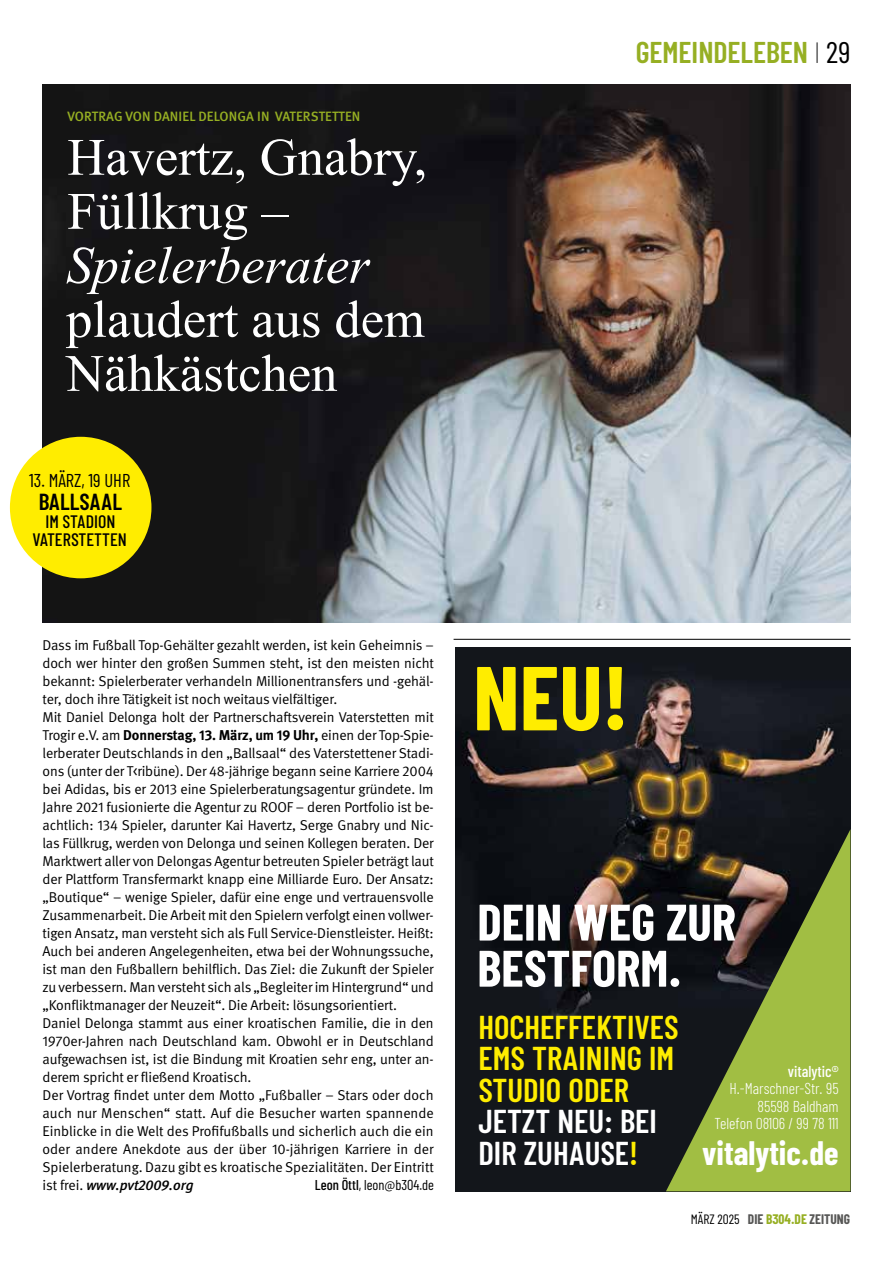
<style>
.page{position:relative;width:893px;height:1263px;background:#fff}
.page>*{position:absolute;margin:0;border:0;box-sizing:border-box;transform-origin:0 0}
.t1{font:700 90.6px "Barlow Condensed";color:#ffed00}
.t2{font:52.5px/54px "Times New Roman";color:#fff}
.t3{font:700 51.3px/46px "Barlow Condensed";color:#fff}
.t4{font:700 33.15px "Barlow Condensed";color:#fff}
.t5{font:600 33px/31.5px "Barlow Condensed";color:#ffed00}
.t6{font:600 33px/31.5px "Barlow Condensed";color:#fff}
.t7{font:600 30px "Barlow Condensed";color:#96af23}
.t8{font:600 23.25px "Barlow Condensed";color:#000}
.t9{font:18.6px "Barlow Condensed";color:#000}
.t10{font:500 18px/18px "Barlow Condensed";color:#000;text-align:center}
.t11{font:300 15.75px/17.4px "Barlow Condensed";color:#fff;text-align:right}
.t12{font:500 15.75px "Barlow Condensed";color:#fff}
.t13{font:14.25px/18px "DGUV Meta";letter-spacing:-.01em;color:#000}
.t14{font:14.25px "Barlow Condensed";color:#000}
.t15{font:500 13.5px "DGUV Meta";letter-spacing:.01em;color:#96af23}
.t16{font:700 13.5px "Barlow Condensed";color:#575756}
.s1{font-style:italic}
.s2{font-weight:700}
.s3{font-weight:500;font-style:italic}
.s4{font-weight:500}
.s5{font-weight:100;color:#000}
.s6{font-weight:400;color:#000}
.s7{color:#ffed00}
.s8{color:#96af23}
</style>
<div class="page">
<hr style="left:454px;top:639px;width:396px;height:1px;background:#000">
<img style="left:43px;top:85px;width:807px;height:538px">
<img style="left:455px;top:647px;width:395px;height:544px">
<svg style="left:666px;top:829px;width:184px;height:362px;background:#5f6b30"></svg>
<div style="left:10px;top:437px;width:141px;height:141px;background:#ffed00;border-radius:50%"></div>
<p class="t15" style="left:67px;top:108px;width:295px">VORTRAG VON DANIEL DELONGA IN VATERSTETTEN</p>
<h2 class="t2" style="left:66px;top:128px;width:362px">Havertz, Gnabry,<br>Füllkrug <span class="s1">–<br>Spielerberater</span></h2>
<h2 class="t2" style="left:66px;top:291px;width:360px">plaudert aus dem<br>Nähkästchen</h2>
<h3 class="t9" style="left:29px;top:467px;width:103px">13. MÄRZ, 19 UHR</h3>
<h3 class="t8" style="left:39px;top:487px;width:85px">BALLSAAL</h3>
<p class="t10" style="left:32px;top:512px;width:96px">IM STADION<br>VATERSTETTEN</p>
<p class="t13" style="left:43px;top:637px;width:393px">Dass im Fußball Top-Gehälter gezahlt werden, ist kein Geheimnis – doch wer hinter den großen Summen steht, ist den meisten nicht bekannt: Spielerberater verhandeln Millionentransfers und -gehäl&shy;ter, doch ihre Tätigkeit ist noch weitaus vielfältiger.<br>Mit Daniel Delonga holt der Partnerschaftsverein Vaterstetten mit Trogir e.V. am <span class="s2">Donnerstag, 13. März, um 19 Uhr,</span> einen der Top-Spie&shy;lerberater Deutschlands in den „Ballsaal“ des Vaterstettener Stadi&shy;ons (unter der T&lt;ribüne). Der 48-jährige begann seine Karriere 2004 bei Adidas, bis er 2013 eine Spielerberatungsagentur gründete. Im Jahre 2021 fusionierte die Agentur zu ROOF – deren Portfolio ist be&shy;achtlich: 134 Spieler, darunter Kai Havertz, Serge Gnabry und Nic&shy;las Füllkrug, werden von Delonga und seinen Kollegen beraten. Der Marktwert aller von Delongas Agentur betreuten Spieler beträgt laut der Plattform Transfermarkt knapp eine Milliarde Euro. Der Ansatz: „Boutique“ – wenige Spieler, dafür eine enge und vertrauensvolle Zusammenarbeit. Die Arbeit mit den Spielern verfolgt einen vollwer&shy;tigen Ansatz, man versteht sich als Full Service-Dienstleister. Heißt:<br>Auch bei anderen Angelegenheiten, etwa bei der Wohnungssuche, ist man den Fußballern behilflich. Das Ziel: die Zukunft der Spieler zu verbessern. Man versteht sich als „Begleiter im Hintergrund“ und „Konfliktmanager der Neuzeit“. Die Arbeit: lösungsorientiert.<br>Daniel Delonga stammt aus einer kroatischen Familie, die in den 1970er-Jahren nach Deutschland kam. Obwohl er in Deutschland aufgewachsen ist, ist die Bindung mit Kroatien sehr eng, unter an&shy;derem spricht er fließend Kroatisch.<br>Der Vortrag findet unter dem Motto „Fußballer – Stars oder doch auch nur Menschen“ statt. Auf die Besucher warten spannende Einblicke in die Welt des Profifußballs und sicherlich auch die ein oder andere Anekdote aus der über 10-jährigen Karriere in der Spielerberatung. Dazu gibt es kroatische Spezialitäten. Der Eintritt ist frei. <span class="s3">www.pvt2009.org</span></p>
<p class="t14" style="left:315px;top:1175px;width:120px"><span class="s4">Leon Öttl</span>, leon@b304.de</p>
<h3 class="t7" style="left:636px;top:33px;width:216px">GEMEINDELEBEN <span class="s5">I</span> <span class="s6">29</span></h3>
<h1 class="t1" style="left:473px;top:641px;width:157px">NEU!</h1>
<h3 class="t3" style="left:477px;top:898px;width:260px">DEIN WEG ZUR<br>BESTFORM.</h3>
<h3 class="t5" style="left:478px;top:1010px;width:202px">HOCHEFFEKTIVES<br>EMS TRAINING IM<br>STUDIO ODER</h3>
<h3 class="t6" style="left:478px;top:1105px;width:180px">JETZT NEU: BEI<br>DIR ZUHAUSE<span class="s7">!</span></h3>
<p class="t12" style="left:788px;top:1061px;width:52px">vitalytic®</p>
<p class="t11" style="left:714px;top:1079px;width:126px">H.-Marschner-Str. 95<br>85598 Baldham<br>Telefon 08106 / 99 78 111</p>
<h3 class="t4" style="left:702px;top:1132px;width:138px">vitalytic.de</h3>
<p class="t16" style="left:691px;top:1211px;width:161px"><span class="s6">MÄRZ 2025</span> DIE <span class="s8">B304.DE</span> ZEITUNG</p>
</div>
